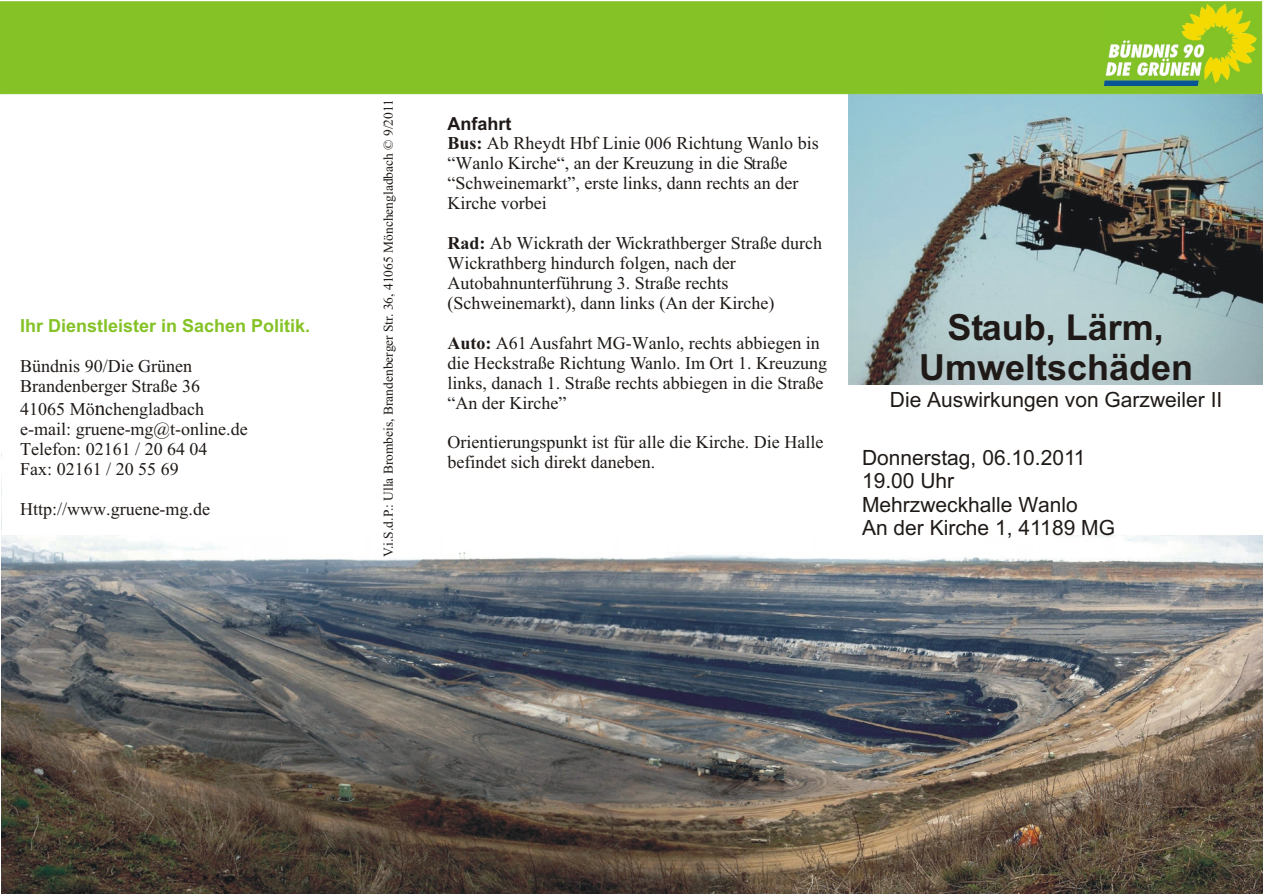
<style>
.page{position:relative;width:1263px;height:894px;background:#fff}
.page>*{position:absolute;margin:0;border:0;box-sizing:border-box;transform-origin:0 0}
.t1{font:700 36px/40.2px "Arial";color:#1f1a17;text-align:center}
.t2{font:21px/23.4px "Arial";color:#1f1a17}
.t3{font:18px/20px "Times New Roman";color:#1f1a17}
.t4{font:700 18px "Arial";color:#85c226}
.t5{font:700 18px "Arial";color:#1f1a17}
.t6{font:13.5px "Times New Roman";color:#1f1a17}
.s1{font-size:21px}
.s2{font-weight:700}
</style>
<div class="page">
<img style="left:848px;top:94px;width:414px;height:291px">
<img style="left:1px;top:453px;width:1262px;height:441px">
<div style="left:0;top:2px;width:1262px;height:92px;background:#85c226;border:1px solid #85c226"></div>
<img style="left:1105px;top:5px;width:152px;height:81px">
<p class="t4" style="left:20px;top:319px;width:291px">Ihr Dienstleister in Sachen Politik.</p>
<p class="t3" style="left:20px;top:358px;width:181px">Bündnis 90/Die Grünen<br>Brandenberger Straße 36</p>
<p class="t3" style="left:20px;top:400px;width:229px">41065 Mö<span class="s1">n</span>chengladbach e-mail: gruene-mg@t-online.de<br>Telefon: 02161 / 20 64 04<br>Fax: 02161 / 20 55 69</p>
<p class="t3" style="left:20px;top:501px;width:191px">Http://www.gruene-mg.de</p>
<p class="t6" style="left:383px;top:557px;width:459px;rotate:-90deg">V.i.S.d.P.: Ulla Brombeis, Brandenberger Str. 36, 41065 Mönchengladbach © 9/2011</p>
<p class="t5" style="left:447px;top:116px;width:65px">Anfahrt</p>
<p class="t3" style="left:447px;top:135px;width:373px"><span class="s2">Bus:</span> Ab Rheydt Hbf Linie 006 Richtung Wanlo bis “Wanlo Kirche“, an der Kreuzung in die Straße “Schweinemarkt”, erste links, dann rechts an der Kirche vorbei</p>
<p class="t3" style="left:447px;top:235px;width:376px"><span class="s2">Rad:</span> Ab Wickrath der Wickrathberger Straße durch Wickrathberg hindurch folgen, nach der Autobahnunterführung 3. Straße rechts (Schweinemarkt), dann links (An der Kirche)</p>
<p class="t3" style="left:447px;top:334px;width:381px"><span class="s2">Auto:</span> A61 Ausfahrt MG-Wanlo, rechts abbiegen in die Heckstraße Richtung Wanlo. Im Ort 1. Kreuzung links, danach 1. Straße rechts abbiegen in die Straße “An der Kirche”</p>
<p class="t3" style="left:447px;top:434px;width:377px">Orientierungspunkt ist für alle die Kirche. Die Halle befindet sich direkt daneben.</p>
<h1 class="t1" style="left:919px;top:311px;width:276px">Staub, Lärm,<br>Umweltschäden</h1>
<p class="t2" style="left:890px;top:390px;width:334px">Die Auswirkungen von Garzweiler II</p>
<p class="t2" style="left:862px;top:448px;width:254px">Donnerstag, 06.10.2011<br>19.00 Uhr<br>Mehrzweckhalle Wanlo<br>An der Kirche 1, 41189 MG</p>
</div>
